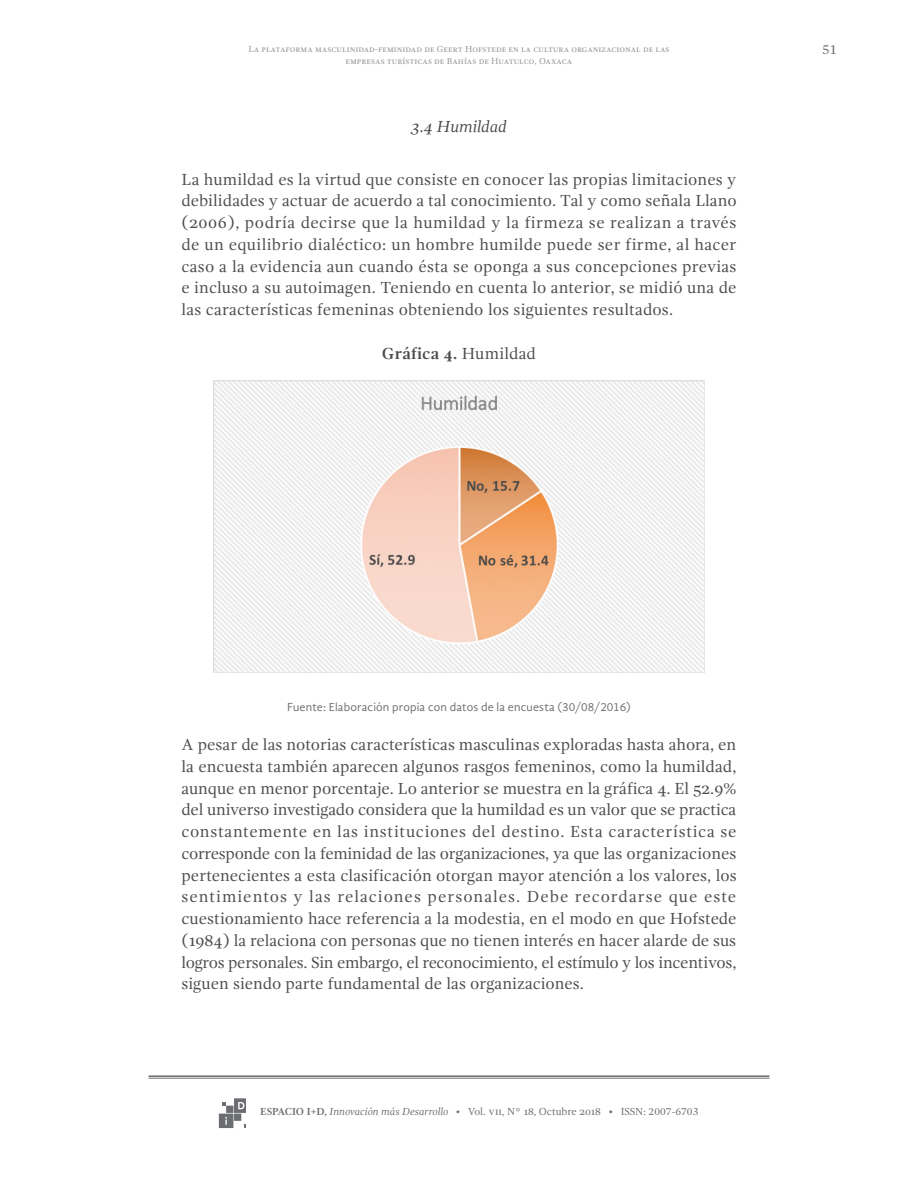
<style>
.page{position:relative;width:918px;height:1188px;background:#fff}
.page>*{position:absolute;margin:0;border:0;box-sizing:border-box;transform-origin:0 0}
.Párrafo_p{font:16.5px/21.8px "Gandhi Serif";letter-spacing:.005em;color:#4b4c4d;text-align:justify}
.titulo_imagen{font:700 16.5px "Gandhi Serif";letter-spacing:.01em;color:#4b4c4d}
.subtitulo{font:italic 16.5px "Gandhi Serif";letter-spacing:-.005em;color:#4b4c4d}
.t1{font:13.5px "Gandhi Serif";color:#6c6d70}
.pie_de_foto{font:12px "Gandhi Sans";letter-spacing:.01em;color:#6c6d70}
.t2{font:10.5px "Gandhi Serif";color:#6c6d70}
.t3{font:9px/12px "Gandhi Serif";color:#939598;text-align:center}
.s1{font-weight:400}
.s2{font-weight:700}
.s3{font-style:italic}
</style>
<div class="page">
<hr style="left:148px;top:1075px;width:622px;height:2px;background:#6c6d70">
<hr style="left:148px;top:1078px;width:622px;height:1px;background:#6c6d70">
<svg style="left:219px;top:1098px;width:27px;height:30px"></svg>
<img style="left:214px;top:380px;width:490px;height:293px">
<p class="t3" style="left:248px;top:43px;width:423px">La plataforma masculinidad-feminidad de Geert Hofstede en la cultura organizacional de las empresas turísticas de Bahías de Huatulco, Oaxaca</p>
<p class="t1" style="left:822px;top:42px;width:16px">51</p>
<p class="subtitulo" style="left:411px;top:117px;width:97px">3.4 Humildad</p>
<p class="Párrafo_p" style="left:181px;top:168px;width:557px">La humildad es la virtud que consiste en conocer las propias limitaciones y debilidades y actuar de acuerdo a tal conocimiento. Tal y como señala Llano (2006), podría decirse que la humildad y la firmeza se realizan a través de un equilibrio dialéctico: un hombre humilde puede ser firme, al hacer caso a la evidencia aun cuando ésta se oponga a sus concepciones previas e incluso a su autoimagen. Teniendo en cuenta lo anterior, se midió una de las características femeninas obteniendo los siguientes resultados.</p>
<p class="titulo_imagen" style="left:382px;top:344px;width:156px">Gráfica 4. <span class="s1">Humildad</span></p>
<p class="pie_de_foto" style="left:287px;top:701px;width:345px">Fuente: Elaboración propia con datos de la encuesta (30/08/2016)</p>
<p class="Párrafo_p" style="left:181px;top:734px;width:557px">A pesar de las notorias características masculinas exploradas hasta ahora, en la encuesta también aparecen algunos rasgos femeninos, como la humildad, aunque en menor porcentaje. Lo anterior se muestra en la gráfica 4. El 52.9% del universo investigado considera que la humildad es un valor que se practica constantemente en las instituciones del destino. Esta característica se corresponde con la feminidad de las organizaciones, ya que las organizaciones pertenecientes a esta clasificación otorgan mayor atención a los valores, los sentimientos y las relaciones personales. Debe recordarse que este cuestionamiento hace referencia a la modestia, en el modo en que Hofstede (1984) la relaciona con personas que no tienen interés en hacer alarde de sus logros personales. Sin embargo, el reconocimiento, el estímulo y los incentivos, siguen siendo parte fundamental de las organizaciones.</p>
<p class="t2" style="left:260px;top:1105px;width:440px"><span class="s2">ESPACIO I+D,</span> <span class="s3">Innovación más Desarrollo •</span> Vol. vii, N° 18, Octubre 2018 • ISSN: 2007-6703</p>
</div>
